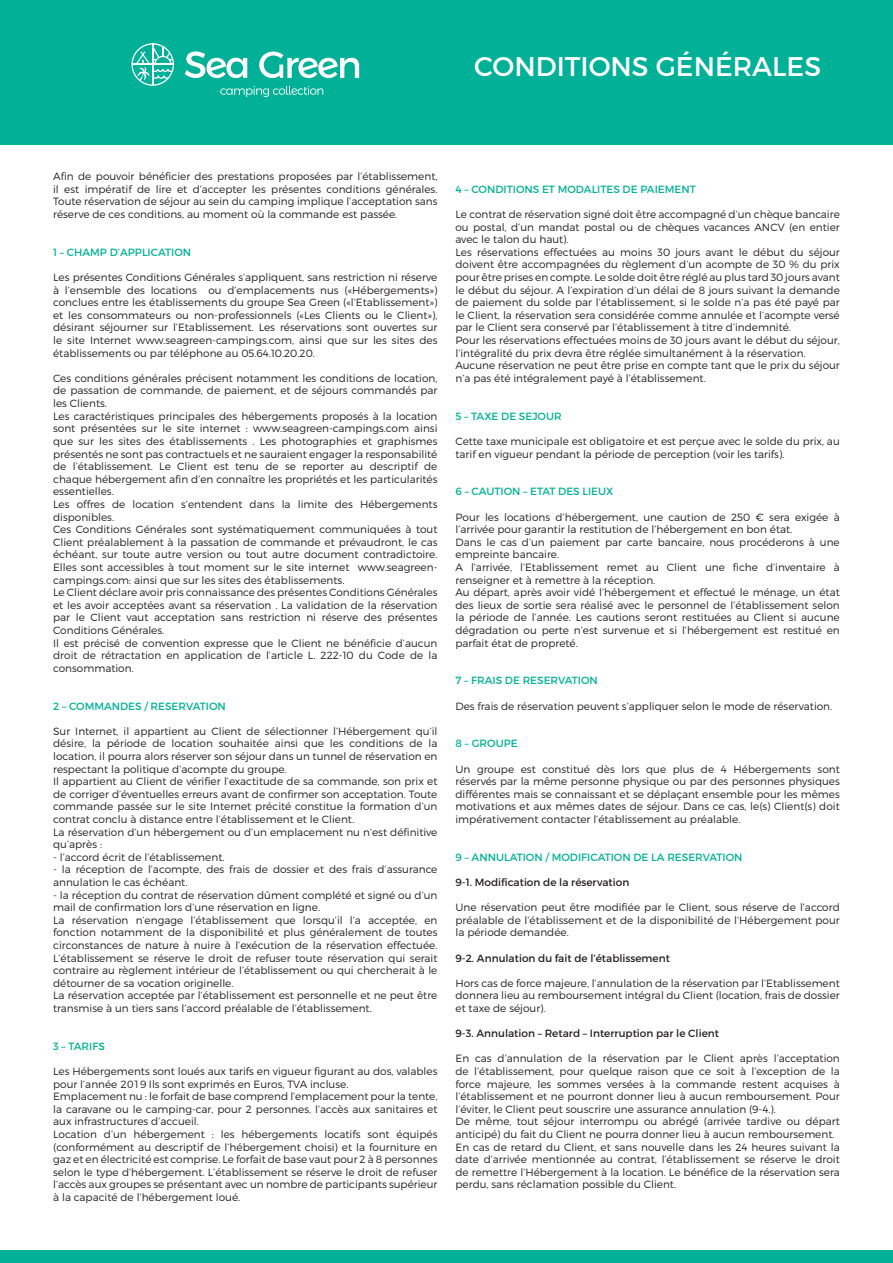
<style>
.page{position:relative;width:893px;height:1263px;background:#fff}
.page>*{position:absolute;margin:0;border:0;box-sizing:border-box;transform-origin:0 0}
.t1{font:27px "Montserrat";color:#fff}
.t2{font:300 10.5px/12.6px "Montserrat";color:#231f20}
.t3{font:10.5px "Montserrat";color:#00b198}
.t4{font:10.5px "Montserrat";color:#231f20}
</style>
<div class="page">
<div style="left:0;top:0;width:893px;height:145px;background:#00b198"></div>
<svg style="left:185px;top:51px;width:62px;height:27px"></svg>
<svg style="left:259px;top:52px;width:100px;height:26px"></svg>
<svg style="left:220px;top:86px;width:103px;height:11px"></svg>
<svg style="left:131px;top:43px;width:43px;height:43px"></svg>
<div style="left:0;top:1250px;width:893px;height:13px;background:#00b198"></div>
<p class="t1" style="left:474px;top:50px;width:348px">CONDITIONS GÉNÉRALES</p>
<p class="t2" style="left:53px;top:170px;width:386px;text-align:justify">Afin de pouvoir bénéficier des prestations proposées par l’établissement, il est impératif de lire et d’accepter les présentes conditions générales.<br>Toute réservation de séjour au sein du camping implique l’acceptation sans réserve de ces conditions, au moment où la commande est passée.</p>
<p class="t3" style="left:53px;top:246px;width:140px">1 – CHAMP D’APPLICATION</p>
<p class="t2" style="left:53px;top:271px;width:386px;text-align:justify">Les présentes Conditions Générales s’appliquent, sans restriction ni réserve à l’ensemble des locations ou d’emplacements nus («Hébergements») conclues entre les établissements du groupe Sea Green («l’Etablissement») et les consommateurs ou non-professionnels («Les Clients ou le Client»), désirant séjourner sur l’Etablissement. Les réservations sont ouvertes sur le site Internet www.seagreen-campings.com, ainsi que sur les sites des établissements ou par téléphone au 05.64.10.20.20.</p>
<p class="t2" style="left:53px;top:372px;width:386px">Ces conditions générales précisent notamment les conditions de location, de passation de commande, de paiement, et de séjours commandés par les Clients.<br>Les caractéristiques principales des hébergements proposés à la location sont présentées sur le site internet : www.seagreen-campings.com ainsi que sur les sites des établissements . Les photographies et graphismes présentés ne sont pas contractuels et ne sauraient engager la responsabilité de l’établissement. Le Client est tenu de se reporter au descriptif de chaque hébergement afin d’en connaître les propriétés et les particularités essentielles.<br>Les offres de location s’entendent dans la limite des Hébergements disponibles.<br>Ces Conditions Générales sont systématiquement communiquées à tout Client préalablement à la passation de commande et prévaudront, le cas échéant, sur toute autre version ou tout autre document contradictoire.<br>Elles sont accessibles à tout moment sur le site internet www.seagreen&shy;campings.com: ainsi que sur les sites des établissements.<br>Le Client déclare avoir pris connaissance des présentes Conditions Générales et les avoir acceptées avant sa réservation . La validation de la réservation par le Client vaut acceptation sans restriction ni réserve des présentes Conditions Générales.<br>Il est précisé de convention expresse que le Client ne bénéficie d’aucun droit de rétractation en application de l’article L. 222-10 du Code de la consommation.</p>
<p class="t3" style="left:53px;top:699px;width:174px">2 – COMMANDES / RESERVATION</p>
<p class="t2" style="left:53px;top:724px;width:386px">Sur Internet, il appartient au Client de sélectionner l’Hébergement qu’il désire, la période de location souhaitée ainsi que les conditions de la location, il pourra alors réserver son séjour dans un tunnel de réservation en respectant la politique d’acompte du groupe.<br>Il appartient au Client de vérifier l’exactitude de sa commande, son prix et de corriger d’éventuelles erreurs avant de confirmer son acceptation. Toute commande passée sur le site Internet précité constitue la formation d’un contrat conclu à distance entre l’établissement et le Client.<br>La réservation d’un hébergement ou d’un emplacement nu n’est définitive qu’après :</p>
<p class="t2" style="left:53px;top:850px;width:173px">- l’accord écrit de l’établissement.</p>
<p class="t2" style="left:53px;top:863px;width:386px">- la réception de l’acompte, des frais de dossier et des frais d’assurance annulation le cas échéant.</p>
<p class="t2" style="left:53px;top:888px;width:386px">- la réception du contrat de réservation dûment complété et signé ou d’un mail de confirmation lors d’une réservation en ligne.<br>La réservation n’engage l’établissement que lorsqu’il l’a acceptée, en fonction notamment de la disponibilité et plus généralement de toutes circonstances de nature à nuire à l’exécution de la réservation effectuée.<br>L’établissement se réserve le droit de refuser toute réservation qui serait contraire au règlement intérieur de l’établissement ou qui chercherait à le détourner de sa vocation originelle.<br>La réservation acceptée par l’établissement est personnelle et ne peut être transmise à un tiers sans l’accord préalable de l’établissement.</p>
<p class="t3" style="left:53px;top:1039px;width:53px">3 – TARIFS</p>
<p class="t2" style="left:53px;top:1065px;width:386px">Les Hébergements sont loués aux tarifs en vigueur figurant au dos, valables pour l’année 2019</p>
<p class="t2" style="left:53px;top:1077px;width:386px;text-indent:84px">8. Ils sont exprimés en Euros, TVA incluse.<br>Emplacement nu : le forfait de base comprend l’emplacement pour la tente, la caravane ou le camping-car, pour 2 personnes, l’accès aux sanitaires et aux infrastructures d’accueil.<br>Location d’un hébergement : les hébergements locatifs sont équipés (conformément au descriptif de l’hébergement choisi) et la fourniture en gaz et en électricité est comprise. Le forfait de base vaut pour 2 à 8 personnes selon le type d’hébergement. L’établissement se réserve le droit de refuser l’accès aux groupes se présentant avec un nombre de participants supérieur à la capacité de l’hébergement loué.</p>
<p class="t3" style="left:455px;top:183px;width:242px">4 – CONDITIONS ET MODALITES DE PAIEMENT</p>
<p class="t2" style="left:455px;top:208px;width:386px">Le contrat de réservation signé doit être accompagné d’un chèque bancaire ou postal, d’un mandat postal ou de chèques vacances ANCV (en entier avec le talon du haut).<br>Les réservations effectuées au moins 30 jours avant le début du séjour doivent être accompagnées du règlement d’un acompte de 30 % du prix pour être prises en compte. Le solde doit être réglé au plus tard 30 jours avant le début du séjour. A l’expiration d’un délai de 8 jours suivant la demande de paiement du solde par l’établissement, si le solde n’a pas été payé par le Client, la réservation sera considérée comme annulée et l’acompte versé par le Client sera conservé par l’établissement à titre d’indemnité.<br>Pour les réservations effectuées moins de 30 jours avant le début du séjour, l’intégralité du prix devra être réglée simultanément à la réservation.<br>Aucune réservation ne peut être prise en compte tant que le prix du séjour n’a pas été intégralement payé à l’établissement.</p>
<p class="t3" style="left:455px;top:409px;width:108px">5 – TAXE DE SEJOUR</p>
<p class="t2" style="left:455px;top:435px;width:386px">Cette taxe municipale est obligatoire et est perçue avec le solde du prix, au tarif en vigueur pendant la période de perception (voir les tarifs).</p>
<p class="t3" style="left:455px;top:485px;width:159px">6 – CAUTION – ETAT DES LIEUX</p>
<p class="t2" style="left:455px;top:510px;width:386px">Pour les locations d’hébergement, une caution de 250 € sera exigée à l’arrivée pour garantir la restitution de l’hébergement en bon état.<br>Dans le cas d’un paiement par carte bancaire, nous procéderons à une empreinte bancaire.<br>A l’arrivée, l’Etablissement remet au Client une fiche d’inventaire à renseigner et à remettre à la réception.<br>Au départ, après avoir vidé l’hébergement et effectué le ménage, un état des lieux de sortie sera réalisé avec le personnel de l’établissement selon la période de l’année. Les cautions seront restituées au Client si aucune dégradation ou perte n’est survenue et si l’hébergement est restitué en parfait état de propreté.</p>
<p class="t3" style="left:455px;top:674px;width:144px">7 – FRAIS DE RESERVATION</p>
<p class="t2" style="left:455px;top:699px;width:378px">Des frais de réservation peuvent s’appliquer selon le mode de réservation.</p>
<p class="t3" style="left:455px;top:737px;width:64px">8 – GROUPE</p>
<p class="t2" style="left:455px;top:762px;width:386px;text-align:justify">Un groupe est constitué dès lors que plus de 4 Hébergements sont réservés par la même personne physique ou par des personnes physiques différentes mais se connaissant et se déplaçant ensemble pour les mêmes motivations et aux mêmes dates de séjour. Dans ce cas, le(s) Client(s) doit impérativement contacter l’établissement au préalable.</p>
<p class="t3" style="left:455px;top:850px;width:289px">9 – ANNULATION / MODIFICATION DE LA RESERVATION</p>
<p class="t4" style="left:455px;top:876px;width:175px">9-1. Modification de la réservation</p>
<p class="t2" style="left:455px;top:901px;width:386px;text-align:justify">Une réservation peut être modifiée par le Client, sous réserve de l’accord préalable de l’établissement et de la disponibilité de l’Hébergement pour la période demandée.</p>
<p class="t4" style="left:455px;top:951px;width:216px">9-2. Annulation du fait de l’établissement</p>
<p class="t2" style="left:455px;top:976px;width:386px;text-align:justify">Hors cas de force majeure, l’annulation de la réservation par l’Etablissement donnera lieu au remboursement intégral du Client (location, frais de dossier et taxe de séjour).</p>
<p class="t4" style="left:455px;top:1027px;width:265px">9-3. Annulation – Retard – Interruption par le Client</p>
<p class="t2" style="left:455px;top:1052px;width:386px">En cas d’annulation de la réservation par le Client après l’acceptation de l’établissement, pour quelque raison que ce soit à l’exception de la force majeure, les sommes versées à la commande restent acquises à l’établissement et ne pourront donner lieu à aucun remboursement. Pour l’éviter, le Client peut souscrire une assurance annulation (9-4.).<br>De même, tout séjour interrompu ou abrégé (arrivée tardive ou départ anticipé) du fait du Client ne pourra donner lieu à aucun remboursement.<br>En cas de retard du Client, et sans nouvelle dans les 24 heures suivant la date d’arrivée mentionnée au contrat, l’établissement se réserve le droit de remettre l’Hébergement à la location. Le bénéfice de la réservation sera perdu, sans réclamation possible du Client.</p>
</div>
